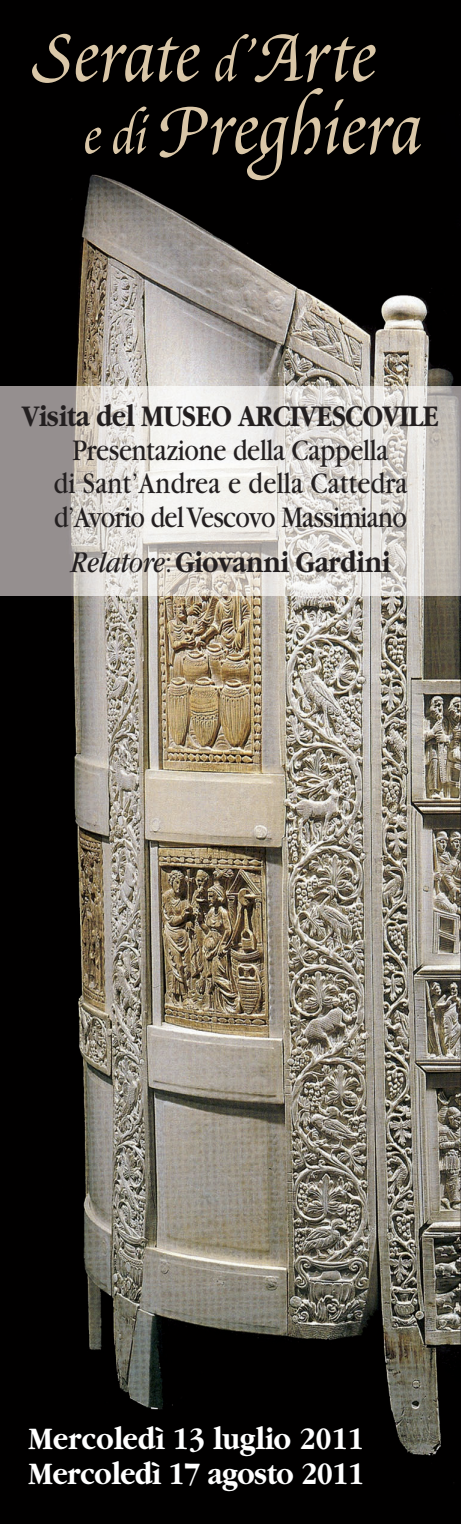
<style>
.page{position:relative;width:461px;height:1524px;background:#fff}
.page>*{position:absolute;margin:0;border:0;box-sizing:border-box;transform-origin:0 0}
.t1{font:90.5px/72.5px "Poetica Chancery III";color:#dac7a8;text-align:center;scale:1.05 1}
.t2{font:700 32.5px/35px "Garamond";letter-spacing:.005em;color:#fff;scale:.88 1}
.t3{font:31.25px/33.8px "Garamond";letter-spacing:-.01em;color:#231f20;text-align:center;scale:.85 1}
.t4{font:700 31.25px "Garamond";letter-spacing:-.01em;color:#231f20;scale:.85 1}
.s1{font-size:64.5px}
.s2{font-weight:400;font-style:italic}
.s3{font-weight:400}
</style>
<div class="page">
<img style="left:0;top:0;width:461px;height:1524px">
<img style="left:0;top:386px;width:461px;height:209px">
<h1 class="t1" style="left:31px;top:26px;width:373px">Serate <span class="s1">d’</span>Arte<br><span class="s1">e di</span>Preghiera</h1>
<p class="t4" style="left:22px;top:397px;width:491px">Visita del MUSEO ARCIVESCOVILE</p>
<p class="t3" style="left:54px;top:436px;width:417px">Presentazione della Cappella<br>di Sant’Andrea e della Cattedra d’Avorio delVescovo Massimiano</p>
<p class="t4" style="left:71px;top:543px;width:377px"><span class="s2">Relatore</span><span class="s3">:</span>Giovanni Gardini</p>
<p class="t2" style="left:28px;top:1420px;width:383px">Mercoledì 13 luglio 2011<br>Mercoledì 17 agosto 2011</p>
</div>
